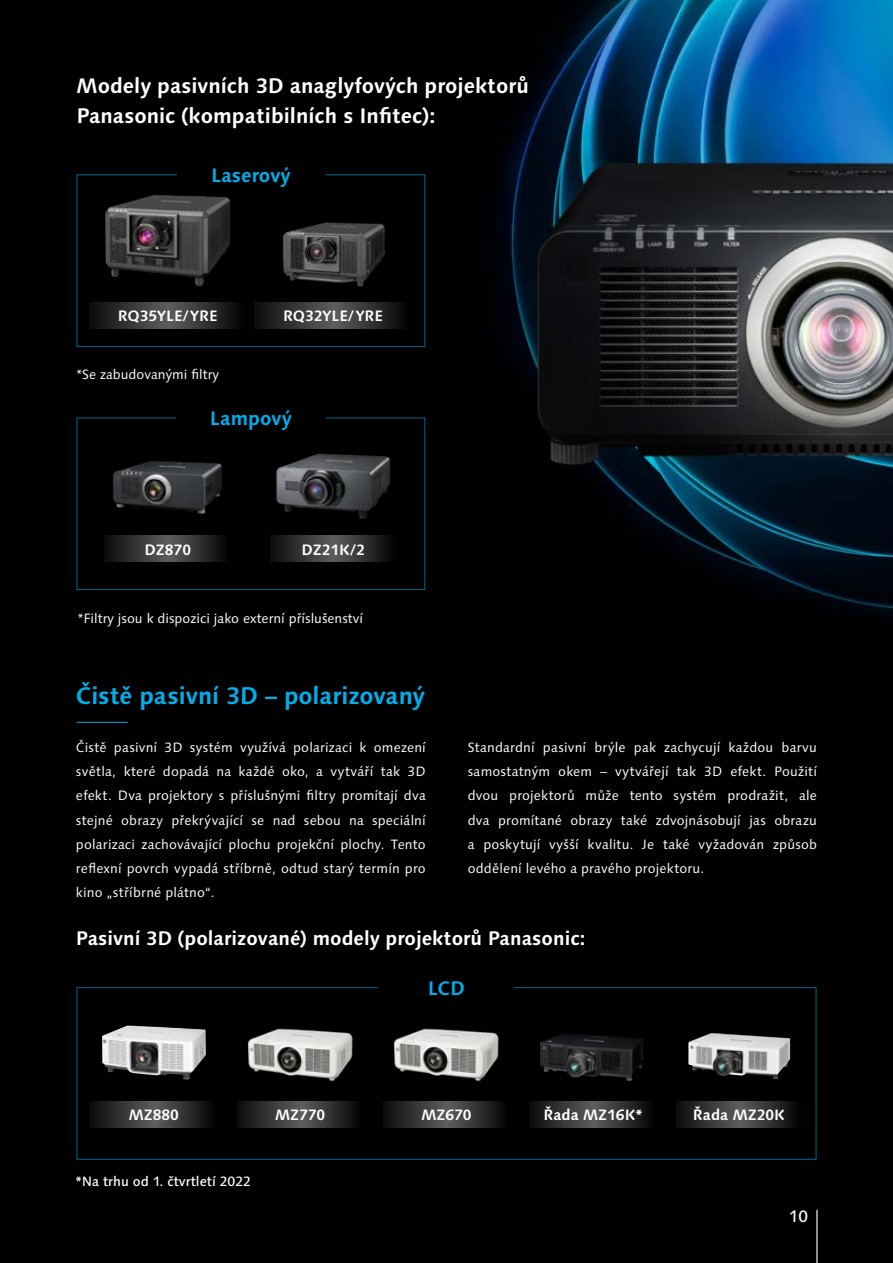
<style>
.page{position:relative;width:893px;height:1263px;background:#000}
.page>*{position:absolute;margin:0;border:0;box-sizing:border-box;transform-origin:0 0}
.t1{font:700 24px "Syntax Next LT Pro";letter-spacing:-.005em;color:#00aeea}
.t2{font:700 21px/30px "Syntax Next LT Pro";color:#fff}
.t3{font:700 19.5px "Syntax Next LT Pro";color:#fff}
.t4{font:700 19.5px "Syntax Next LT Pro";color:#00aeea}
.t5{font:500 16.5px "Syntax Next LT Pro";color:#fff}
.t6{font:700 15px "Syntax Next LT Pro";color:#fff}
.t7{font:13.5px/24.2px "Syntax Next LT Pro";letter-spacing:.01em;color:#fff;text-align:justify}
.t8{font:500 13.5px "Syntax Next LT Pro";color:#fff}
</style>
<div class="page">
<hr style="left:816px;top:1210px;width:2px;height:53px;background:#fff">
<img style="left:498px;top:0;width:395px;height:615px">
<hr style="left:77px;top:722px;width:51px;height:1px;background:#00aeea">
<svg style="left:105px;top:536px;width:118px;height:26px;background:#353535"></svg>
<svg style="left:270px;top:536px;width:119px;height:26px;background:#343434"></svg>
<img style="left:113px;top:461px;width:109px;height:53px">
<img style="left:276px;top:453px;width:114px;height:66px">
<svg style="left:89px;top:302px;width:148px;height:26px;background:#343434"></svg>
<img style="left:105px;top:195px;width:125px;height:91px">
<svg style="left:255px;top:302px;width:147px;height:26px;background:#353535"></svg>
<img style="left:283px;top:222px;width:102px;height:65px">
<svg style="left:91px;top:1101px;width:118px;height:26px;background:#353535"></svg>
<svg style="left:237px;top:1101px;width:119px;height:26px;background:#343434"></svg>
<svg style="left:384px;top:1101px;width:118px;height:26px;background:#353535"></svg>
<svg style="left:530px;top:1101px;width:118px;height:26px;background:#353535"></svg>
<svg style="left:676px;top:1101px;width:119px;height:26px;background:#343434"></svg>
<img style="left:102px;top:1025px;width:104px;height:54px">
<img style="left:248px;top:1028px;width:105px;height:54px">
<img style="left:394px;top:1028px;width:105px;height:54px">
<img style="left:540px;top:1033px;width:104px;height:48px">
<img style="left:688px;top:1033px;width:102px;height:46px">
<h2 class="t2" style="left:77px;top:70px;width:454px">Modely pasivních 3D anaglyfových projektorů<br>Panasonic (kompatibilních s Infitec):</h2>
<h3 class="t4" style="left:211px;top:163px;width:81px">Laserový</h3>
<p class="t6" style="left:118px;top:306px;width:102px">RQ35YLE/YRE</p>
<p class="t6" style="left:283px;top:306px;width:102px">RQ32YLE/YRE</p>
<p class="t7" style="left:77px;top:362px;width:144px">*Se zabudovanými filtry</p>
<h3 class="t4" style="left:210px;top:406px;width:83px">Lampový</h3>
<p class="t6" style="left:145px;top:540px;width:48px">DZ870</p>
<p class="t6" style="left:302px;top:540px;width:65px">DZ21K/2</p>
<p class="t7" style="left:78px;top:606px;width:287px">*Filtry jsou k dispozici jako externí příslušenství</p>
<h1 class="t1" style="left:76px;top:680px;width:351px">Čistě pasivní 3D – polarizovaný</h1>
<p class="t7" style="left:76px;top:735px;width:351px">Čistě pasivní 3D systém využívá polarizaci k omezení světla, které dopadá na každé oko, a vytváří tak 3D efekt. Dva projektory s příslušnými filtry promítají dva stejné obrazy překrývající se nad sebou na speciální polarizaci zachovávající plochu projekční plochy. Tento reflexní povrch vypadá stříbrně, odtud starý termín pro kino „stříbrné plátno“.</p>
<p class="t7" style="left:468px;top:735px;width:351px">Standardní pasivní brýle pak zachycují každou barvu samostatným okem – vytvářejí tak 3D efekt. Použití dvou projektorů může tento systém prodražit, ale dva promítané obrazy také zdvojnásobují jas obrazu a poskytují vyšší kvalitu. Je také vyžadován způsob oddělení levého a pravého projektoru.</p>
<h3 class="t3" style="left:76px;top:926px;width:511px">Pasivní 3D (polarizované) modely projektorů Panasonic:</h3>
<h3 class="t4" style="left:428px;top:975px;width:39px">LCD</h3>
<p class="t6" style="left:129px;top:1105px;width:52px">MZ880</p>
<p class="t6" style="left:275px;top:1105px;width:52px">MZ770</p>
<p class="t6" style="left:421px;top:1105px;width:52px">MZ670</p>
<p class="t6" style="left:543px;top:1105px;width:100px">Řada MZ16K*</p>
<p class="t6" style="left:693px;top:1105px;width:94px">Řada MZ20K</p>
<p class="t8" style="left:76px;top:1173px;width:177px">*Na trhu od 1. čtvrtletí 2022</p>
<p class="t5" style="left:789px;top:1206px;width:21px">10</p>
</div>
